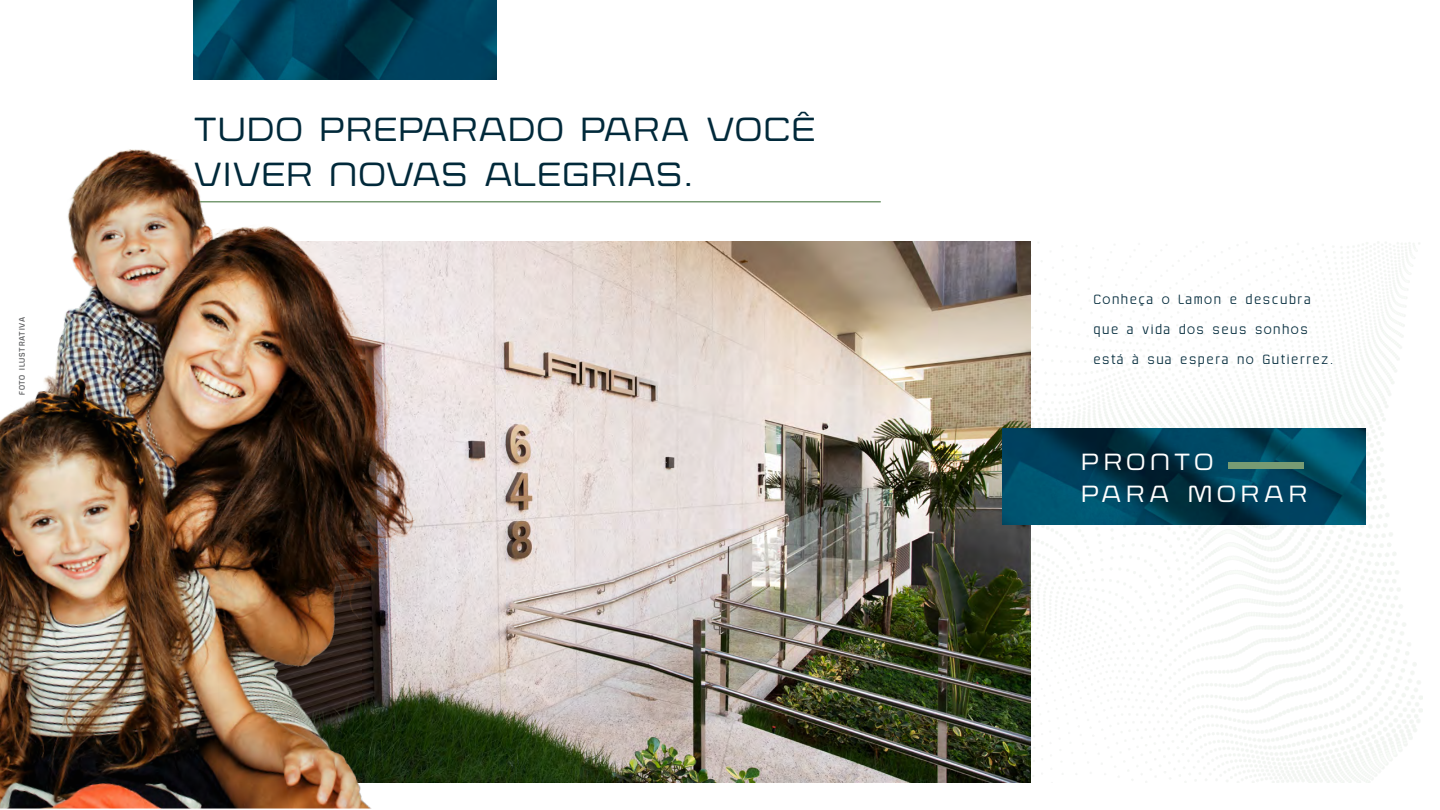
<style>
.page{position:relative;width:1440px;height:810px;background:#fff}
.page>*{position:absolute;margin:0;border:0;box-sizing:border-box;transform-origin:0 0}
.t1{font:expanded 37.5px/45px "Northura";letter-spacing:.05em;color:#01293a}
.t2{font:expanded 26.25px/31.5px "Northura";letter-spacing:.2em;color:#fff}
.t3{font:300 15px/30px "Northura";letter-spacing:.1em;color:#01293a}
.t4{font:500 9px "Northura";letter-spacing:.08em;color:#58595b}
</style>
<div class="page">
<img style="left:1031px;top:241px;width:392px;height:542px">
<img style="left:486px;top:241px;width:545px;height:542px">
<hr style="left:194px;top:201px;width:687px;height:1px;background:#789b73">
<img style="left:0;top:149px;width:486px;height:660px">
<img style="left:194px;top:0;width:303px;height:80px">
<img style="left:1002px;top:428px;width:364px;height:96px">
<div style="left:1228px;top:463px;width:76px;height:6px;background:#789b73"></div>
<p class="t4" style="left:17px;top:395px;width:79px;rotate:-90deg">FOTO ILUSTRATIVA</p>
<h1 class="t1" style="left:194px;top:108px;width:623px">TUDO PREPARADO PARA VOCÊ<br>VIVER NOVAS ALEGRIAS.</h1>
<p class="t3" style="left:1094px;top:285px;width:241px">Conheça o Lamon e descubra que a vida dos seus sonhos está à sua espera no Gutierrez.</p>
<h2 class="t2" style="left:1082px;top:447px;width:227px">PRONTO<br>PARA MORAR</h2>
</div>
